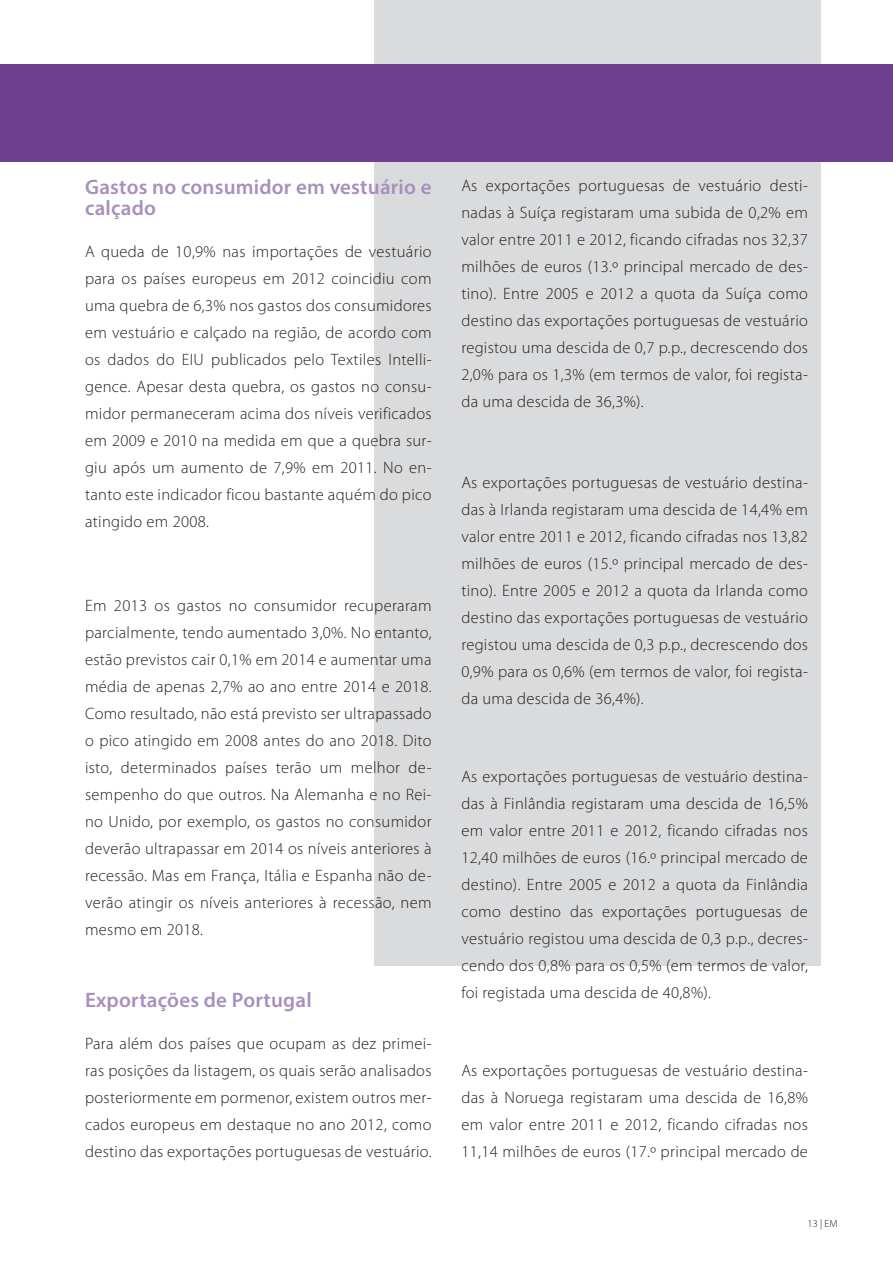
<style>
.page{position:relative;width:893px;height:1263px;background:#fff}
.page>*{position:absolute;margin:0;border:0;box-sizing:border-box;transform-origin:0 0}
.t1{font:600 21px/21px "Myriad Pro";letter-spacing:.01em;color:#a88fbc}
.t2{font:300 16.5px/27px "Myriad Pro";letter-spacing:.02em;color:#231f20;text-align:justify}
.t3{font:300 10.5px "Myriad Pro";color:#231f20}
</style>
<div class="page">
<div style="left:374px;top:0;width:447px;height:966px;background:#dadbdc"></div>
<div style="left:0;top:64px;width:893px;height:98px;background:#6d3f8d"></div>
<p class="t1" style="left:85px;top:176px;width:348px">Gastos no consumidor em vestuário e calçado</p>
<p class="t2" style="left:85px;top:239px;width:348px">A queda de 10,9% nas importações de vestuário para os países europeus em 2012 coincidiu com uma quebra de 6,3% nos gastos dos consumidores em vestuário e calçado na região, de acordo com os dados do EIU publicados pelo Textiles Intelli&shy;gence. Apesar desta quebra, os gastos no consu&shy;midor permaneceram acima dos níveis verificados em 2009 e 2010 na medida em que a quebra sur&shy;giu após um aumento de 7,9% em 2011. No en&shy;tanto este indicador ficou bastante aquém do pico atingido em 2008.</p>
<p class="t2" style="left:85px;top:593px;width:348px">Em 2013 os gastos no consumidor recuperaram parcialmente, tendo aumentado 3,0%. No entanto, estão previstos cair 0,1% em 2014 e aumentar uma média de apenas 2,7% ao ano entre 2014 e 2018.<br>Como resultado, não está previsto ser ultrapassado o pico atingido em 2008 antes do ano 2018. Dito isto, determinados países terão um melhor de&shy;sempenho do que outros. Na Alemanha e no Rei&shy;no Unido, por exemplo, os gastos no consumidor deverão ultrapassar em 2014 os níveis anteriores à recessão. Mas em França, Itália e Espanha não de&shy;verão atingir os níveis anteriores à recessão, nem mesmo em 2018.</p>
<p class="t1" style="left:85px;top:989px;width:228px">Exportações de Portugal</p>
<p class="t2" style="left:85px;top:1031px;width:348px">Para além dos países que ocupam as dez primei&shy;ras posições da listagem, os quais serão analisados posteriormente em pormenor, existem outros mer&shy;cados europeus em destaque no ano 2012, como destino das exportações portuguesas de vestuário.</p>
<p class="t2" style="left:461px;top:172px;width:348px">As exportações portuguesas de vestuário desti&shy;nadas à Suíça registaram uma subida de 0,2% em valor entre 2011 e 2012, ficando cifradas nos 32,37 milhões de euros (13.º principal mercado de des&shy;tino). Entre 2005 e 2012 a quota da Suíça como destino das exportações portuguesas de vestuário registou uma descida de 0,7 p.p., decrescendo dos 2,0% para os 1,3% (em termos de valor, foi regista&shy;da uma descida de 36,3%).</p>
<p class="t2" style="left:461px;top:469px;width:348px">As exportações portuguesas de vestuário destina&shy;das à Irlanda registaram uma descida de 14,4% em valor entre 2011 e 2012, ficando cifradas nos 13,82 milhões de euros (15.º principal mercado de des&shy;tino). Entre 2005 e 2012 a quota da Irlanda como destino das exportações portuguesas de vestuário registou uma descida de 0,3 p.p., decrescendo dos 0,9% para os 0,6% (em termos de valor, foi regista&shy;da uma descida de 36,4%).</p>
<p class="t2" style="left:461px;top:763px;width:348px">As exportações portuguesas de vestuário destina&shy;das à Finlândia registaram uma descida de 16,5% em valor entre 2011 e 2012, ficando cifradas nos 12,40 milhões de euros (16.º principal mercado de destino). Entre 2005 e 2012 a quota da Finlândia como destino das exportações portuguesas de vestuário registou uma descida de 0,3 p.p., decres&shy;cendo dos 0,8% para os 0,5% (em termos de valor, foi registada uma descida de 40,8%).</p>
<p class="t2" style="left:461px;top:1057px;width:348px">As exportações portuguesas de vestuário destina&shy;das à Noruega registaram uma descida de 16,8% em valor entre 2011 e 2012, ficando cifradas nos 11,14 milhões de euros (17.º principal mercado de</p>
<p class="t3" style="left:808px;top:1218px;width:32px">13 | EM</p>
</div>
